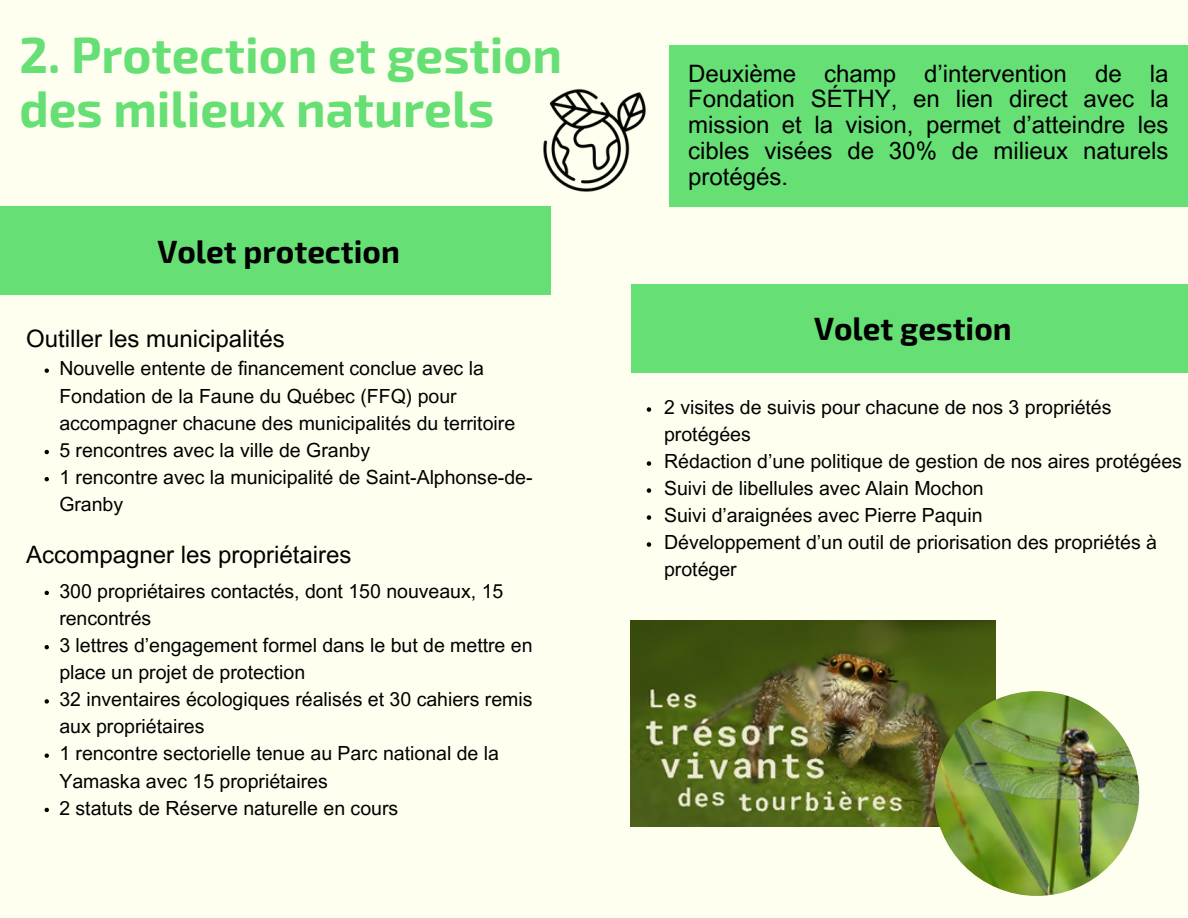
<style>
.page{position:relative;width:1188px;height:918px;background:#fffff0}
.page>*{position:absolute;margin:0;border:0;box-sizing:border-box;transform-origin:0 0}
.t1{font:700 49.5px/54px "Exo 2";color:#66df75}
.t2{font:700 31.5px "Exo 2";color:#000}
.t3{font:24px/25.8px "Arial MT Pro";color:#000;text-align:justify}
.t4{font:19.5px/27.2px "Arial MT Pro";color:#000}
</style>
<div class="page">
<div style="left:669px;top:45px;width:519px;height:161px;background:#66df75"></div>
<div style="left:0;top:206px;width:550px;height:89px;background:#66df75"></div>
<div style="left:631px;top:284px;width:557px;height:88px;background:#66df75"></div>
<img style="left:631px;top:621px;width:364px;height:206px">
<img style="left:934px;top:691px;width:205px;height:205px;border-radius:50%">
<img style="left:543px;top:88px;width:103px;height:104px">
<svg style="left:45px;top:368px;width:4px;height:5px"></svg>
<svg style="left:45px;top:450px;width:4px;height:4px"></svg>
<svg style="left:45px;top:477px;width:4px;height:4px"></svg>
<svg style="left:45px;top:591px;width:4px;height:4px"></svg>
<svg style="left:45px;top:645px;width:4px;height:4px"></svg>
<svg style="left:45px;top:699px;width:4px;height:5px"></svg>
<svg style="left:45px;top:753px;width:4px;height:5px"></svg>
<svg style="left:45px;top:808px;width:4px;height:4px"></svg>
<svg style="left:647px;top:407px;width:4px;height:5px"></svg>
<svg style="left:647px;top:461px;width:4px;height:5px"></svg>
<svg style="left:647px;top:488px;width:4px;height:5px"></svg>
<svg style="left:647px;top:515px;width:4px;height:5px"></svg>
<svg style="left:647px;top:542px;width:4px;height:5px"></svg>
<p class="t1" style="left:20px;top:25px;width:544px">2. Protection et gestion des milieux naturels</p>
<p class="t2" style="left:157px;top:231px;width:244px">Volet protection</p>
<p class="t3" style="left:26px;top:329px;width:260px">Outiller les municipalités</p>
<p class="t4" style="left:59px;top:358px;width:457px">Nouvelle entente de financement conclue avec la<br>Fondation de la Faune du Québec (FFQ) pour accompagner chacune des municipalités du territoire</p>
<p class="t4" style="left:59px;top:439px;width:312px">5 rencontres avec la ville de Granby</p>
<p class="t4" style="left:59px;top:466px;width:475px">1 rencontre avec la municipalité de Saint-Alphonse-de-<br>Granby</p>
<p class="t3" style="left:26px;top:544px;width:327px">Accompagner les propriétaires</p>
<p class="t4" style="left:59px;top:580px;width:446px">300 propriétaires contactés, dont 150 nouveaux, 15 rencontrés</p>
<p class="t4" style="left:59px;top:634px;width:475px">3 lettres d’engagement formel dans le but de mettre en place un projet de protection</p>
<p class="t4" style="left:59px;top:688px;width:475px">32 inventaires écologiques réalisés et 30 cahiers remis aux propriétaires</p>
<p class="t4" style="left:59px;top:743px;width:441px">1 rencontre sectorielle tenue au Parc national de la<br>Yamaska avec 15 propriétaires</p>
<p class="t4" style="left:59px;top:797px;width:340px">2 statuts de Réserve naturelle en cours</p>
<p class="t3" style="left:688px;top:63px;width:482px">Deuxième champ d’intervention de la Fondation SÉTHY, en lien direct avec la mission et la vision, permet d’atteindre les cibles visées de 30% de milieux naturels protégés.</p>
<p class="t2" style="left:814px;top:308px;width:199px">Volet gestion</p>
<p class="t4" style="left:664px;top:396px;width:449px">2 visites de suivis pour chacune de nos 3 propriétés protégées</p>
<p class="t4" style="left:664px;top:450px;width:519px">Rédaction d’une politique de gestion de nos aires protégées</p>
<p class="t4" style="left:664px;top:477px;width:321px">Suivi de libellules avec Alain Mochon</p>
<p class="t4" style="left:664px;top:504px;width:320px">Suivi d’araignées avec Pierre Paquin</p>
<p class="t4" style="left:664px;top:531px;width:494px">Développement d’un outil de priorisation des propriétés à protéger</p>
</div>
